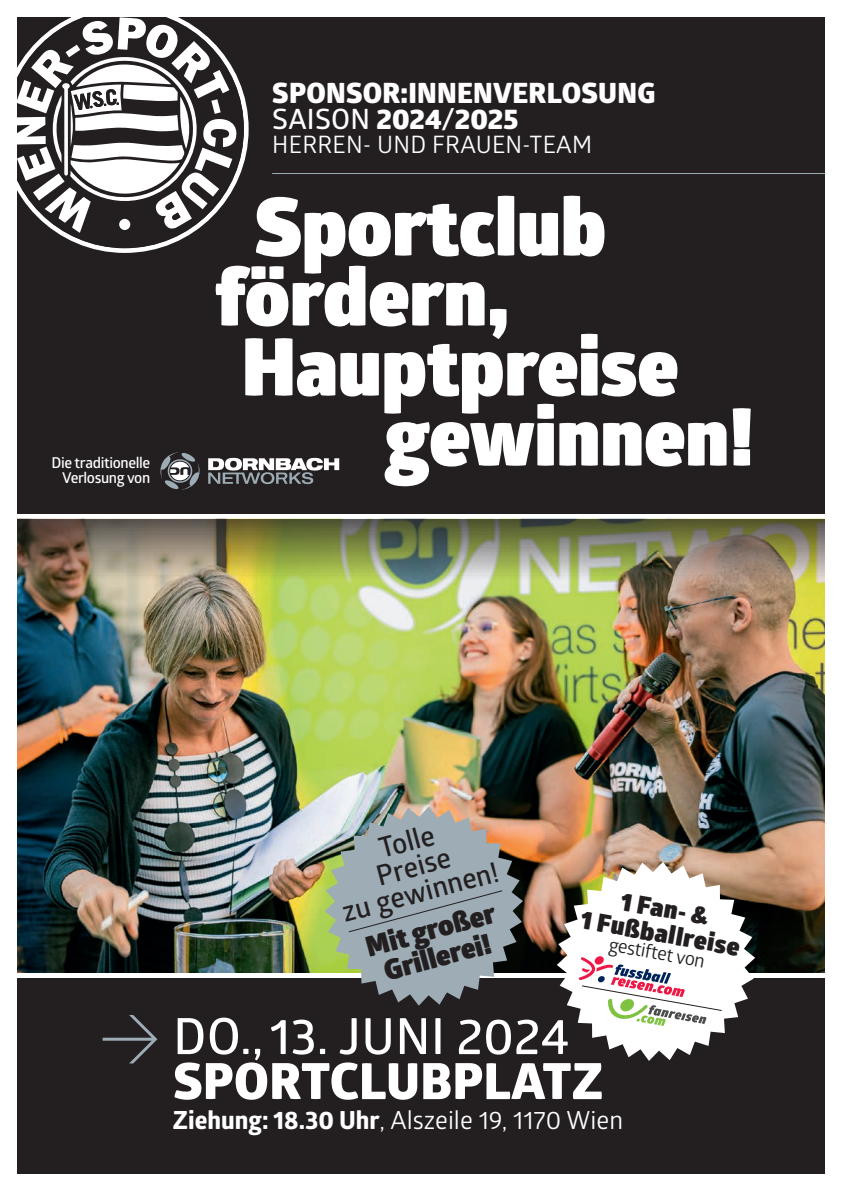
<style>
.page{position:relative;width:842px;height:1191px;background:#fff}
.page>*{position:absolute;margin:0;border:0;box-sizing:border-box;transform-origin:0 0}
.t1{font:900 80px "Glober";color:#fff}
.t2{font:600 50px/45px "Glober";letter-spacing:.005em;color:#fff}
.t3{font:800 28px/26px "Glober";letter-spacing:.01em;color:#fff}
.t4{font:600 28px/26px "Glober";color:#231f20;text-align:center}
.t5{font:900 28px/28px "Glober";color:#231f20;text-align:center}
.t6{font:25px "Glober";color:#fff}
.t7{font:900 25px/25px "Glober";color:#231f20;text-align:center}
.t8{font:24px "Glober";letter-spacing:.01em;color:#fff}
.t9{font:18.8px "Glober";color:#231f20}
.t10{font:600 15px/15px "Glober";letter-spacing:-.025em;color:#fff;text-align:right}
.s1{font-weight:600}
.s2{font-family:"DIN";font-weight:300;font-size:60px;color:#9dacb5}
.s3{font-weight:800}
.s4{font-family:"Globerx";font-weight:700}
</style>
<div class="page">
<div style="left:17px;top:978px;width:808px;height:196px;background:#231f20"></div>
<img style="left:17px;top:519px;width:808px;height:453px">
<div style="left:17px;top:17px;width:808px;height:496px;background:#231f20"></div>
<svg style="left:90px;top:96px;width:159px;height:157px"></svg>
<svg style="left:57px;top:74px;width:187px;height:174px"></svg>
<svg style="left:17px;top:17px;width:219px;height:216px"></svg>
<hr style="left:272px;top:173px;width:553px;height:1px;background:#9dacb5">
<svg style="left:160px;top:452px;width:40px;height:38px"></svg>
<svg style="left:208px;top:458px;width:131px;height:26px"></svg>
<svg style="left:325px;top:806px;width:198px;height:199px;background:#929b99"></svg>
<svg style="left:557px;top:862px;width:198px;height:199px"></svg>
<p class="t10" style="left:52px;top:455px;width:100px">Die traditionelle<br>Verlosung von</p>
<p class="t3" style="left:272px;top:80px;width:385px">SPONSOR:INNENVERLOSUNG<br><span class="s1">SAISON</span> 2024<span class="s1">/</span>2025</p>
<p class="t8" style="left:272px;top:128px;width:321px">HERREN- UND FRAUEN-TEAM</p>
<p class="t1" style="left:255px;top:165px;width:353px">Sportclub</p>
<p class="t1" style="left:215px;top:235px;width:295px">fördern,</p>
<p class="t1" style="left:242px;top:305px;width:438px">Hauptpreise</p>
<p class="t1" style="left:385px;top:375px;width:371px">gewinnen!</p>
<p class="t4" style="left:326px;top:849px;width:162px;rotate:-15deg">Tolle<br>Preise<br>zu gewinnen!</p>
<p class="t5" style="left:363px;top:933px;width:134px;rotate:-15deg">Mit großer<br>Grillerei!</p>
<p class="t7" style="left:588px;top:882px;width:162px;rotate:10deg">1 Fan- &amp;<br>1 Fußballreise</p>
<p class="t9" style="left:611px;top:931px;width:99px;rotate:10deg">gestiftet von</p>
<p class="t2" style="left:173px;top:1012px;width:431px;text-indent:-74px"><span class="s2">&gt;</span> DO., 13. JUNI 2024<br><span class="s3">SPORTCLUBPLATZ</span></p>
<p class="t6" style="left:173px;top:1102px;width:452px"><span class="s4">Ziehung: 18.30 Uhr</span>, Alszeile 19, 1170 Wien</p>
</div>
